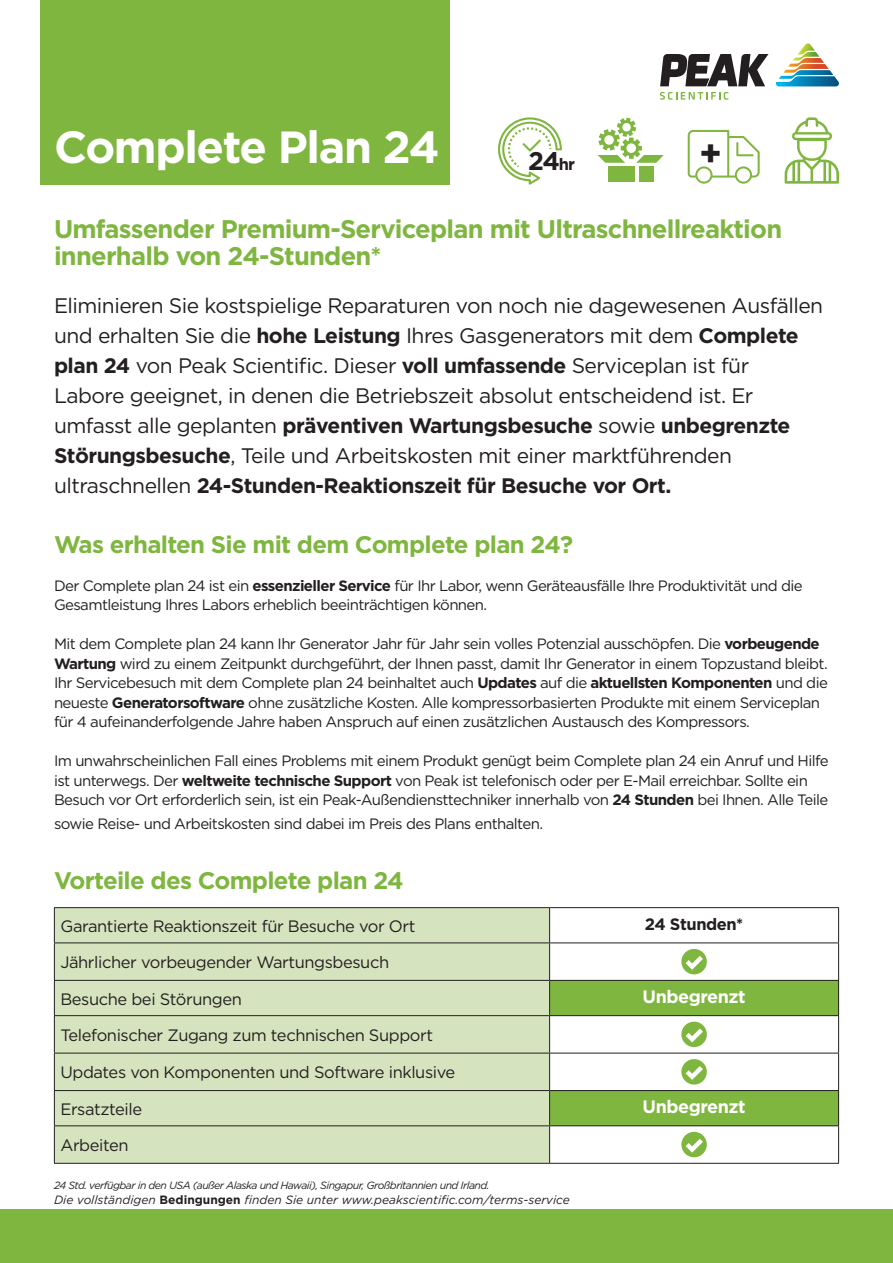
<style>
.page{position:relative;width:893px;height:1263px;background:#fff}
.page>*{position:absolute;margin:0;border:0;box-sizing:border-box;transform-origin:0 0}
.t1{font:700 45px "Gotham";letter-spacing:-.03em;color:#fff}
.t2{font:700 36px "Gotham";color:#231f20}
.t3{font:700 25.5px/27px "Gotham";letter-spacing:-.03em;color:#7fb640}
.t4{font:700 25.5px "Gotham";color:#231f20}
.t5{font:700 24px "Gotham";letter-spacing:-.03em;color:#7fb640}
.t6{font:21px/30px "Gotham";letter-spacing:-.025em;color:#231f20}
.t7{font:700 18px "Gotham";letter-spacing:-.025em;color:#fff}
.t8{font:16.5px "Gotham";letter-spacing:-.025em;color:#231f20}
.t9{font:700 16.5px "Gotham";letter-spacing:-.025em;color:#231f20}
.t10{font:15px/19.5px "Gotham";letter-spacing:-.04em;color:#231f20}
.t11{font:italic 12px "Gotham";color:#231f20}
.t12{font:italic 10.5px "Gotham";letter-spacing:-.05em;color:#231f20}
.s1{font-size:16.5px}
.s2{font-weight:700}
.s3{font-weight:700;font-style:normal}
</style>
<div class="page">
<div style="left:40px;top:0;width:409px;height:185px;background:#7fb640"></div>
<div style="left:0;top:1209px;width:893px;height:54px;background:#7fb640"></div>
<svg style="left:660px;top:54px;width:108px;height:32px"></svg>
<svg style="left:660px;top:92px;width:68px;height:8px"></svg>
<svg style="left:776px;top:43px;width:63px;height:43px"></svg>
<div style="left:55px;top:908px;width:494px;height:255px;background:#d5e4be"></div>
<div style="left:550px;top:980px;width:289px;height:36px;background:#7fb640"></div>
<div style="left:550px;top:1090px;width:289px;height:36px;background:#7fb640"></div>
<hr style="left:54px;top:907px;width:496px;height:1px;background:#231f20">
<hr style="left:54px;top:908px;width:1px;height:34px;background:#231f20">
<hr style="left:550px;top:907px;width:289px;height:1px;background:#231f20">
<hr style="left:549px;top:908px;width:1px;height:34px;background:#231f20">
<hr style="left:838px;top:908px;width:1px;height:34px;background:#231f20">
<hr style="left:54px;top:942px;width:496px;height:1px;background:#231f20">
<hr style="left:54px;top:943px;width:1px;height:37px;background:#231f20">
<hr style="left:550px;top:942px;width:289px;height:1px;background:#231f20">
<hr style="left:549px;top:943px;width:1px;height:37px;background:#231f20">
<hr style="left:838px;top:943px;width:1px;height:37px;background:#231f20">
<hr style="left:54px;top:980px;width:496px;height:1px;background:#231f20">
<hr style="left:54px;top:981px;width:1px;height:34px;background:#231f20">
<hr style="left:550px;top:980px;width:289px;height:1px;background:#231f20">
<hr style="left:549px;top:981px;width:1px;height:34px;background:#231f20">
<hr style="left:838px;top:981px;width:1px;height:34px;background:#231f20">
<hr style="left:54px;top:1015px;width:496px;height:1px;background:#231f20">
<hr style="left:54px;top:1016px;width:1px;height:37px;background:#231f20">
<hr style="left:550px;top:1015px;width:289px;height:1px;background:#231f20">
<hr style="left:549px;top:1016px;width:1px;height:37px;background:#231f20">
<hr style="left:838px;top:1016px;width:1px;height:37px;background:#231f20">
<hr style="left:54px;top:1053px;width:496px;height:1px;background:#231f20">
<hr style="left:54px;top:1053px;width:1px;height:37px;background:#231f20">
<hr style="left:550px;top:1053px;width:289px;height:1px;background:#231f20">
<hr style="left:549px;top:1053px;width:1px;height:37px;background:#231f20">
<hr style="left:838px;top:1053px;width:1px;height:37px;background:#231f20">
<hr style="left:54px;top:1090px;width:496px;height:1px;background:#231f20">
<hr style="left:54px;top:1091px;width:1px;height:34px;background:#231f20">
<hr style="left:550px;top:1090px;width:289px;height:1px;background:#231f20">
<hr style="left:549px;top:1091px;width:1px;height:34px;background:#231f20">
<hr style="left:838px;top:1091px;width:1px;height:34px;background:#231f20">
<hr style="left:54px;top:1125px;width:496px;height:1px;background:#231f20">
<hr style="left:54px;top:1126px;width:1px;height:37px;background:#231f20">
<hr style="left:550px;top:1125px;width:289px;height:1px;background:#231f20">
<hr style="left:549px;top:1126px;width:1px;height:37px;background:#231f20">
<hr style="left:838px;top:1126px;width:1px;height:37px;background:#231f20">
<hr style="left:54px;top:1163px;width:496px;height:1px;background:#231f20">
<hr style="left:550px;top:1163px;width:289px;height:1px;background:#231f20">
<svg style="left:681px;top:949px;width:26px;height:25px"></svg>
<svg style="left:681px;top:1022px;width:26px;height:25px"></svg>
<svg style="left:681px;top:1059px;width:26px;height:25px"></svg>
<svg style="left:681px;top:1132px;width:26px;height:25px"></svg>
<svg style="left:785px;top:117px;width:54px;height:67px"></svg>
<svg style="left:498px;top:117px;width:64px;height:68px"></svg>
<svg style="left:688px;top:130px;width:72px;height:54px"></svg>
<div style="left:639px;top:167px;width:15px;height:15px;background:#7fb640"></div>
<div style="left:608px;top:167px;width:27px;height:15px;background:#7fb640"></div>
<svg style="left:597px;top:118px;width:67px;height:45px"></svg>
<h1 class="t1" style="left:54px;top:121px;width:387px">Complete Plan 24</h1>
<h3 class="t4" style="left:528px;top:147px;width:48px">24<span class="s1">hr</span></h3>
<h2 class="t2" style="left:699px;top:133px;width:25px">+</h2>
<h3 class="t3" style="left:54px;top:215px;width:730px">Umfassender Premium-Serviceplan mit Ultraschnellreaktion innerhalb von 24-Stunden*</h3>
<p class="t6" style="left:54px;top:290px;width:771px">Eliminieren Sie kostspielige Reparaturen von noch nie dagewesenen Ausfällen und erhalten Sie die <span class="s2">hohe Leistung</span> Ihres Gasgenerators mit dem <span class="s2">Complete plan 24</span> von Peak Scientific. Dieser <span class="s2">voll umfassende</span> Serviceplan ist für Labore geeignet, in denen die Betriebszeit absolut entscheidend ist. Er umfasst alle geplanten <span class="s2">präventiven Wartungsbesuche</span> sowie <span class="s2">unbegrenzte Störungsbesuche</span>, Teile und Arbeitskosten mit einer marktführenden ultraschnellen <span class="s2">24-Stunden-Reaktionszeit für Besuche vor Ort.</span></p>
<h3 class="t5" style="left:54px;top:531px;width:521px">Was erhalten Sie mit dem Complete plan 24?</h3>
<p class="t10" style="left:54px;top:575px;width:750px">Der Complete plan 24 ist ein <span class="s2">essenzieller Service</span> für Ihr Labor, wenn Geräteausfälle Ihre Produktivität und die<br>Gesamtleistung Ihres Labors erheblich beeinträchtigen können.</p>
<p class="t10" style="left:54px;top:634px;width:775px">Mit dem Complete plan 24 kann Ihr Generator Jahr für Jahr sein volles Potenzial ausschöpfen. Die <span class="s2">vorbeugende Wartung</span> wird zu einem Zeitpunkt durchgeführt, der Ihnen passt, damit Ihr Generator in einem Topzustand bleibt.<br>Ihr Servicebesuch mit dem Complete plan 24 beinhaltet auch <span class="s2">Updates</span> auf die <span class="s2">aktuellsten Komponenten</span> und die neueste <span class="s2">Generatorsoftware</span> ohne zusätzliche Kosten. Alle kompressorbasierten Produkte mit einem Serviceplan für 4 aufeinanderfolgende Jahre haben Anspruch auf einen zusätzlichen Austausch des Kompressors.</p>
<p class="t10" style="left:54px;top:751px;width:776px">Im unwahrscheinlichen Fall eines Problems mit einem Produkt genügt beim Complete plan 24 ein Anruf und Hilfe ist unterwegs. Der <span class="s2">weltweite technische Support</span> von Peak ist telefonisch oder per E-Mail erreichbar. Sollte ein<br>Besuch vor Ort erforderlich sein, ist ein Peak-Außendiensttechniker innerhalb von <span class="s2">24 Stunden</span> bei Ihnen. Alle Teile</p>
<p class="t10" style="left:54px;top:814px;width:490px">sowie Reise- und Arbeitskosten sind dabei im Preis des Plans enthalten.</p>
<h3 class="t5" style="left:54px;top:867px;width:351px">Vorteile des Complete plan 24</h3>
<p class="t8" style="left:60px;top:915px;width:356px">Garantierte Reaktionszeit für Besuche vor Ort</p>
<p class="t9" style="left:645px;top:914px;width:100px">24 Stunden*</p>
<p class="t8" style="left:60px;top:952px;width:330px">Jährlicher vorbeugender Wartungsbesuch</p>
<p class="t8" style="left:60px;top:988px;width:183px">Besuche bei Störungen</p>
<p class="t7" style="left:642px;top:986px;width:105px">Unbegrenzt</p>
<p class="t8" style="left:60px;top:1024px;width:374px">Telefonischer Zugang zum technischen Support</p>
<p class="t8" style="left:60px;top:1062px;width:396px">Updates von Komponenten und Software inklusive</p>
<p class="t8" style="left:60px;top:1098px;width:83px">Ersatzteile</p>
<p class="t7" style="left:642px;top:1096px;width:105px">Unbegrenzt</p>
<p class="t8" style="left:60px;top:1135px;width:70px">Arbeiten</p>
<p class="t12" style="left:54px;top:1180px;width:437px">24 Std. verfügbar in den USA (außer Alaska und Hawaii), Singapur, Großbritannien und Irland.</p>
<p class="t11" style="left:54px;top:1193px;width:517px">Die vollständigen <span class="s3">Bedingungen</span> finden Sie unter www.peakscientific.com/terms-service</p>
</div>
